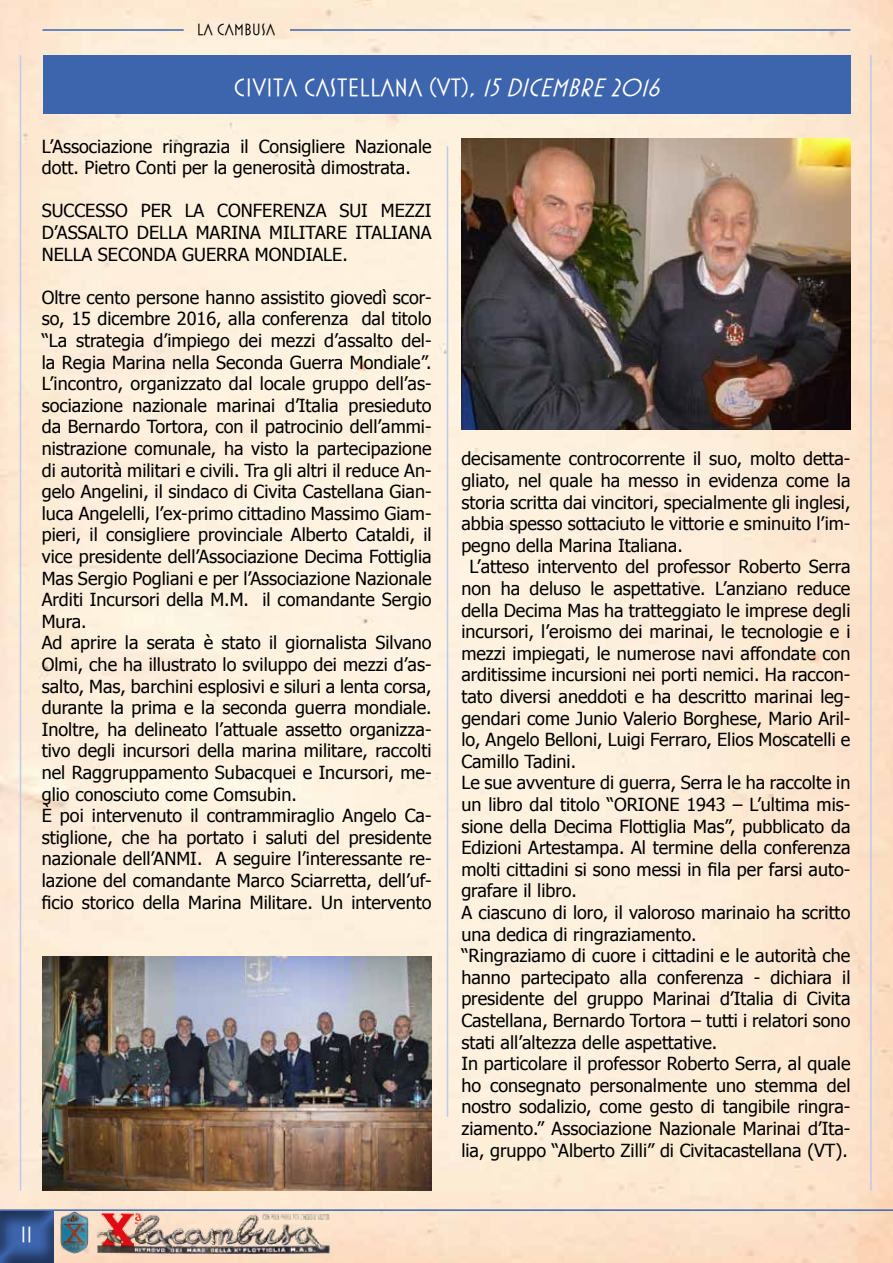
<style>
.page{position:relative;width:893px;height:1263px;background:#fff}
.page>*{position:absolute;margin:0;border:0;box-sizing:border-box;transform-origin:0 0}
.t1{font:25.5px "Mostra Three";color:#fff}
.t2{font:22.5px "Mostra Three";color:#fff}
.t3{font:18px/21.6px "Tahoma";color:#000}
.t4{font:16.5px "Mostra Three";color:#000}
.s1{font-style:italic}
</style>
<div class="page">
<img style="left:0;top:0;width:893px;height:1263px">
<hr style="left:0;top:1209px;width:893px;height:2px;background:#3d65ae">
<img style="left:96px;top:1211px;width:236px;height:42px">
<img style="left:67px;top:1211px;width:22px;height:42px">
<div style="left:0;top:1209px;width:67px;height:54px;background:#000;opacity:.5"></div>
<hr style="left:290px;top:29px;width:560px;height:2px;background:#3d65ae">
<hr style="left:43px;top:29px;width:141px;height:2px;background:#3d65ae">
<hr style="left:447px;top:146px;width:1px;height:971px;background:#bfc9e8">
<hr style="left:870px;top:55px;width:2px;height:1136px;background:#bfc9e8">
<hr style="left:20px;top:55px;width:1px;height:1136px;background:#bfc9e8">
<div style="left:43px;top:55px;width:808px;height:58px;background:#3d65ae"></div>
<img style="left:461px;top:139px;width:389px;height:290px">
<img style="left:43px;top:957px;width:389px;height:234px">
<p class="t4" style="left:197px;top:20px;width:80px">LA CAMBUSA</p>
<h1 class="t1" style="left:234px;top:73px;width:434px">CIVITA CASTELLANA (VT)<span class="s1">,15DICEMBRE2016</span></h1>
<p class="t3" style="left:42px;top:134px;width:391px">L’Associazione ringrazia il Consigliere Nazionale dott. Pietro Conti per la generosità dimostrata.</p>
<p class="t3" style="left:42px;top:199px;width:391px;text-align:justify">SUCCESSO PER LA CONFERENZA SUI MEZZI D’ASSALTO DELLA MARINA MILITARE ITALIANA NELLA SECONDA GUERRA MONDIALE.</p>
<p class="t3" style="left:42px;top:286px;width:391px">Oltre cento persone hanno assistito giovedì scor&shy;so, 15 dicembre 2016, alla conferenza dal titolo “La strategia d’impiego dei mezzi d’assalto del&shy;la Regia Marina nella Seconda Guerra Mondiale”.<br>L’incontro, organizzato dal locale gruppo dell’as&shy;sociazione nazionale marinai d’Italia presieduto da Bernardo Tortora, con il patrocinio dell’ammi&shy;nistrazione comunale, ha visto la partecipazione di autorità militari e civili. Tra gli altri il reduce An&shy;gelo Angelini, il sindaco di Civita Castellana Gian&shy;luca Angelelli, l’ex-primo cittadino Massimo Giam&shy;pieri, il consigliere provinciale Alberto Cataldi, il vice presidente dell’Associazione Decima Fottiglia Mas Sergio Pogliani e per l’Associazione Nazionale Arditi Incursori della M.M. il comandante Sergio Mura.<br>Ad aprire la serata è stato il giornalista Silvano Olmi, che ha illustrato lo sviluppo dei mezzi d’as&shy;salto, Mas, barchini esplosivi e siluri a lenta corsa, durante la prima e la seconda guerra mondiale.<br>Inoltre, ha delineato l’attuale assetto organizza&shy;tivo degli incursori della marina militare, raccolti nel Raggruppamento Subacquei e Incursori, me&shy;glio conosciuto come Comsubin.<br>È poi intervenuto il contrammiraglio Angelo Ca&shy;stiglione, che ha portato i saluti del presidente nazionale dell’ANMI. A seguire l’interessante re&shy;lazione del comandante Marco Sciarretta, dell’uf&shy;ficio storico della Marina Militare. Un intervento</p>
<p class="t3" style="left:461px;top:447px;width:391px">decisamente controcorrente il suo, molto detta-</p>
<p class="t3" style="left:461px;top:469px;width:391px">gliato, nel quale ha messo in evidenza come la</p>
<p class="t3" style="left:461px;top:490px;width:391px">storia scritta dai vincitori, specialmente gli inglesi,</p>
<p class="t3" style="left:461px;top:512px;width:391px">abbia spesso sottaciuto le vittorie e sminuito l’im-</p>
<p class="t3" style="left:461px;top:534px;width:223px">pegno della Marina Italiana.</p>
<p class="t3" style="left:469px;top:555px;width:383px">L’atteso intervento del professor Roberto Serra</p>
<p class="t3" style="left:461px;top:577px;width:391px">non ha deluso le aspettative. L’anziano reduce</p>
<p class="t3" style="left:461px;top:598px;width:391px">della Decima Mas ha tratteggiato le imprese degli</p>
<p class="t3" style="left:461px;top:620px;width:391px">incursori, l’eroismo dei marinai, le tecnologie e i</p>
<p class="t3" style="left:461px;top:642px;width:391px">mezzi impiegati, le numerose navi affondate con</p>
<p class="t3" style="left:461px;top:663px;width:391px">arditissime incursioni nei porti nemici. Ha raccon-</p>
<p class="t3" style="left:461px;top:685px;width:391px">tato diversi aneddoti e ha descritto marinai leg-</p>
<p class="t3" style="left:461px;top:706px;width:391px">gendari come Junio Valerio Borghese, Mario Aril-</p>
<p class="t3" style="left:461px;top:728px;width:391px">lo, Angelo Belloni, Luigi Ferraro, Elios Moscatelli e</p>
<p class="t3" style="left:461px;top:750px;width:116px">Camillo Tadini.</p>
<p class="t3" style="left:461px;top:771px;width:391px">Le sue avventure di guerra, Serra le ha raccolte in</p>
<p class="t3" style="left:461px;top:793px;width:391px">un libro dal titolo “ORIONE 1943 – L’ultima mis-</p>
<p class="t3" style="left:461px;top:814px;width:391px">sione della Decima Flottiglia Mas”, pubblicato da</p>
<p class="t3" style="left:461px;top:836px;width:391px">Edizioni Artestampa. Al termine della conferenza</p>
<p class="t3" style="left:461px;top:858px;width:391px">molti cittadini si sono messi in fila per farsi auto-</p>
<p class="t3" style="left:461px;top:879px;width:117px">grafare il libro.</p>
<p class="t3" style="left:461px;top:901px;width:391px">A ciascuno di loro, il valoroso marinaio ha scritto</p>
<p class="t3" style="left:461px;top:922px;width:237px">una dedica di ringraziamento.</p>
<p class="t3" style="left:461px;top:944px;width:391px">“Ringraziamo di cuore i cittadini e le autorità che</p>
<p class="t3" style="left:461px;top:966px;width:391px">hanno partecipato alla conferenza - dichiara il</p>
<p class="t3" style="left:461px;top:987px;width:391px">presidente del gruppo Marinai d’Italia di Civita</p>
<p class="t3" style="left:461px;top:1009px;width:391px">Castellana, Bernardo Tortora – tutti i relatori sono</p>
<p class="t3" style="left:461px;top:1030px;width:257px">stati all’altezza delle aspettative.</p>
<p class="t3" style="left:461px;top:1052px;width:391px">In particolare il professor Roberto Serra, al quale</p>
<p class="t3" style="left:461px;top:1074px;width:391px">ho consegnato personalmente uno stemma del</p>
<p class="t3" style="left:461px;top:1095px;width:391px">nostro sodalizio, come gesto di tangibile ringra-</p>
<p class="t3" style="left:461px;top:1117px;width:391px">ziamento.” Associazione Nazionale Marinai d’Ita-</p>
<p class="t3" style="left:461px;top:1138px;width:388px">lia, gruppo “Alberto Zilli” di Civitacastellana (VT).</p>
<p class="t2" style="left:21px;top:1222px;width:14px">II</p>
</div>
